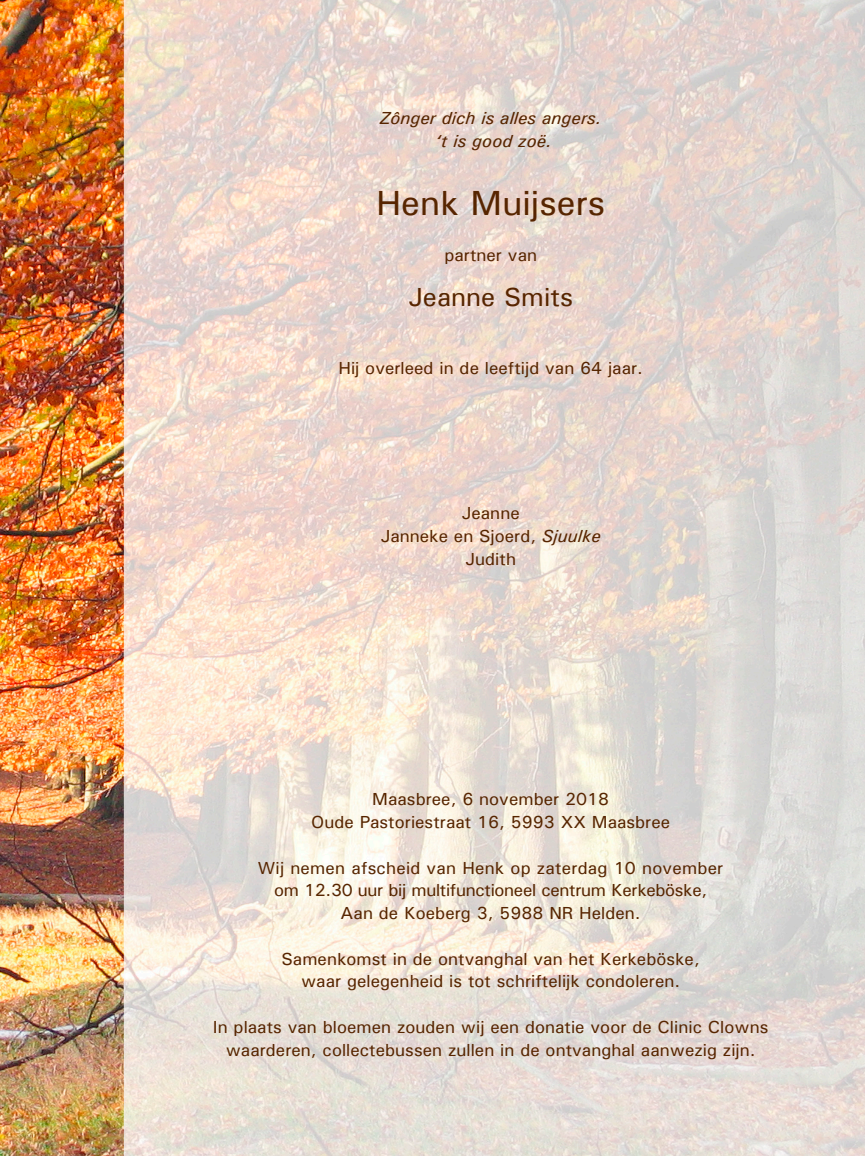
<style>
.page{position:relative;width:865px;height:1156px;background:#fff}
.page>*{position:absolute;margin:0;border:0;box-sizing:border-box;transform-origin:0 0}
.t1{font:35px "Univers ATT";color:#572500}
.t2{font:26.25px "Univers ATT";color:#572500}
.t3{font:17.5px/22.8px "Univers ATT";color:#572500;text-align:center}
.t4{font:17.5px "Univers ATT";letter-spacing:-.02em;color:#572500}
.t5{font:italic 17.5px "Univers ATT";color:#572500}
.s1{font-style:italic}
</style>
<div class="page">
<img style="left:0;top:0;width:865px;height:1156px">
<p class="t5" style="left:380px;top:107px;width:223px">Zônger dich is alles angers.</p>
<p class="t5" style="left:435px;top:130px;width:118px">‘t is good zoë.</p>
<p class="t1" style="left:376px;top:181px;width:231px">Henk Muijsers</p>
<p class="t3" style="left:444px;top:243px;width:94px">partner van</p>
<p class="t2" style="left:408px;top:281px;width:166px">Jeanne Smits</p>
<p class="t3" style="left:338px;top:357px;width:306px">Hij overleed in de leeftijd van 64 jaar.</p>
<p class="t3" style="left:462px;top:502px;width:60px">Jeanne</p>
<p class="t3" style="left:381px;top:524px;width:222px">Janneke en Sjoerd, <span class="s1">Sjuulke</span></p>
<p class="t3" style="left:465px;top:547px;width:52px">Judith</p>
<p class="t3" style="left:372px;top:787px;width:238px">Maasbree, 6 november 2018</p>
<p class="t3" style="left:311px;top:810px;width:360px">Oude Pastoriestraat 16, 5993 XX Maasbree</p>
<p class="t3" style="left:258px;top:856px;width:467px">Wij nemen afscheid van Henk op zaterdag 10 november</p>
<p class="t4" style="left:274px;top:879px;width:434px">om 12.30 uur bij multifunctioneel centrum Kerkeböske,</p>
<p class="t3" style="left:341px;top:901px;width:301px">Aan de Koeberg 3, 5988 NR Helden.</p>
<p class="t3" style="left:282px;top:947px;width:420px">Samenkomst in de ontvanghal van het Kerkeböske,</p>
<p class="t3" style="left:301px;top:969px;width:381px">waar gelegenheid is tot schriftelijk condoleren.</p>
<p class="t3" style="left:213px;top:1015px;width:557px">In plaats van bloemen zouden wij een donatie voor de Clinic Clowns waarderen, collectebussen zullen in de ontvanghal aanwezig zijn.</p>
</div>
